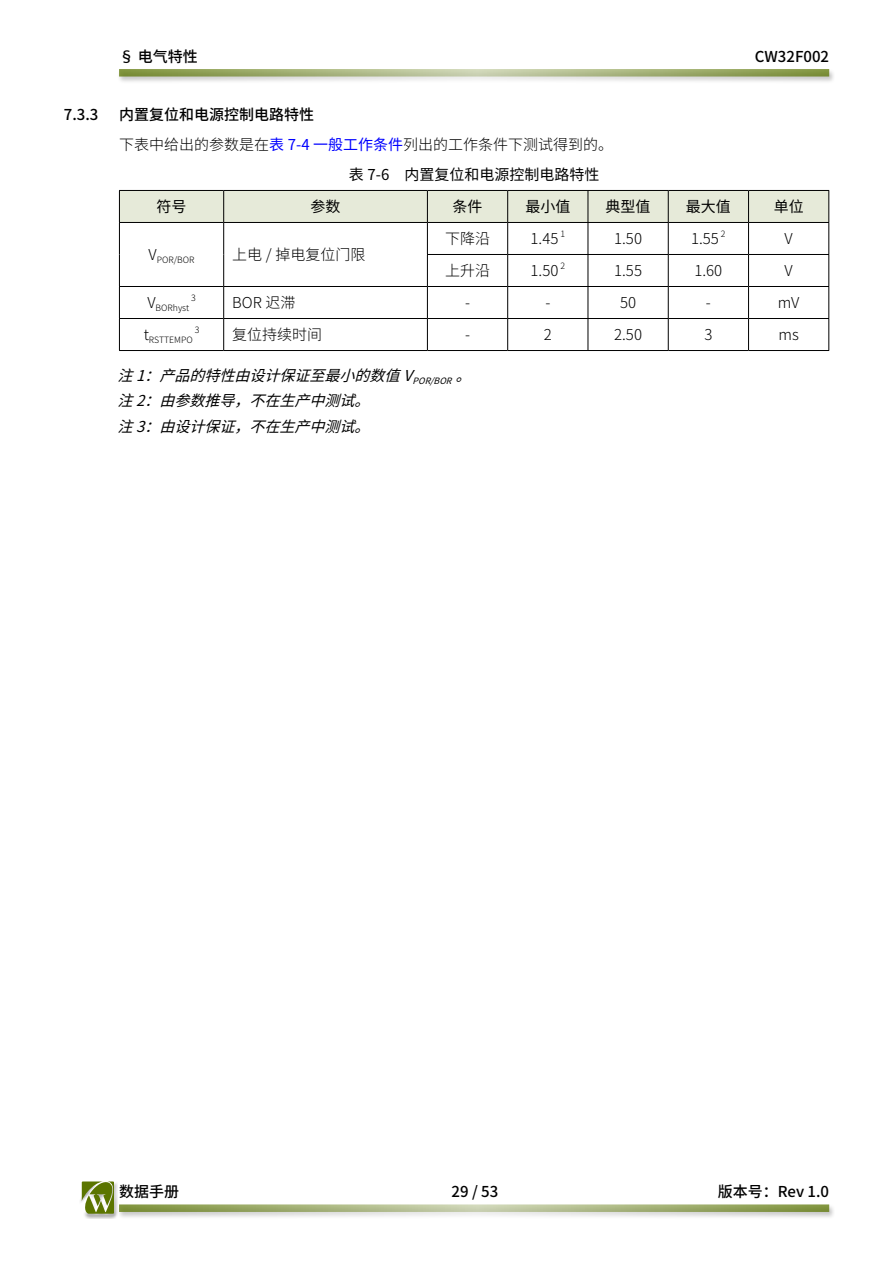
<style>
.page{position:relative;width:893px;height:1263px;background:#fff}
.page>*{position:absolute;margin:0;border:0;box-sizing:border-box;transform-origin:0 0}
.t1{font:300 15px "Source Han Sans CN";color:#000}
.t2{font:italic 15px/25.2px "Source Han Sans CN";color:#000}
.t3{font:500 15px "Source Han Sans CN";color:#000}
.t4{font:15px "Source Han Sans CN";color:#000}
.t5{font:300 8.7px "Source Han Sans CN";color:#000}
.s1{font-weight:400;color:#00f}
</style>
<div class="page">
<div style="left:78px;top:1179px;width:40px;height:39px;background:#000;opacity:.3"></div>
<svg style="left:82px;top:1181px;width:32px;height:33px"></svg>
<div style="left:117px;top:1204px;width:717px;height:15px;background:#000;opacity:.3"></div>
<svg style="left:119px;top:1204px;width:710px;height:8px;background:#a8b57e"></svg>
<div style="left:117px;top:69px;width:717px;height:15px;background:#000;opacity:.3"></div>
<svg style="left:119px;top:69px;width:710px;height:8px;background:#a6b37c"></svg>
<div style="left:120px;top:191px;width:708px;height:31px;background:#e6ead9"></div>
<hr style="left:223px;top:191px;width:1px;height:31px;background:#000">
<hr style="left:427px;top:191px;width:1px;height:31px;background:#000">
<hr style="left:507px;top:191px;width:1px;height:31px;background:#000">
<hr style="left:588px;top:191px;width:1px;height:31px;background:#000">
<hr style="left:668px;top:191px;width:1px;height:31px;background:#000">
<hr style="left:748px;top:191px;width:1px;height:31px;background:#000">
<hr style="left:507px;top:223px;width:1px;height:31px;background:#000">
<hr style="left:588px;top:223px;width:1px;height:31px;background:#000">
<hr style="left:668px;top:223px;width:1px;height:31px;background:#000">
<hr style="left:748px;top:223px;width:1px;height:31px;background:#000">
<hr style="left:427px;top:254px;width:81px;height:1px;background:#000">
<hr style="left:508px;top:254px;width:80px;height:1px;background:#000">
<hr style="left:507px;top:255px;width:1px;height:31px;background:#000">
<hr style="left:588px;top:254px;width:80px;height:1px;background:#000">
<hr style="left:588px;top:255px;width:1px;height:31px;background:#000">
<hr style="left:668px;top:254px;width:80px;height:1px;background:#000">
<hr style="left:668px;top:255px;width:1px;height:31px;background:#000">
<hr style="left:748px;top:254px;width:81px;height:1px;background:#000">
<hr style="left:748px;top:255px;width:1px;height:31px;background:#000">
<hr style="left:427px;top:286px;width:81px;height:1px;background:#000">
<hr style="left:508px;top:286px;width:80px;height:1px;background:#000">
<hr style="left:507px;top:287px;width:1px;height:31px;background:#000">
<hr style="left:588px;top:286px;width:80px;height:1px;background:#000">
<hr style="left:588px;top:287px;width:1px;height:31px;background:#000">
<hr style="left:668px;top:286px;width:80px;height:1px;background:#000">
<hr style="left:668px;top:287px;width:1px;height:31px;background:#000">
<hr style="left:748px;top:286px;width:81px;height:1px;background:#000">
<hr style="left:748px;top:287px;width:1px;height:31px;background:#000">
<hr style="left:119px;top:318px;width:105px;height:1px;background:#000">
<hr style="left:224px;top:318px;width:203px;height:1px;background:#000">
<hr style="left:427px;top:318px;width:81px;height:1px;background:#000">
<hr style="left:508px;top:318px;width:80px;height:1px;background:#000">
<hr style="left:507px;top:319px;width:1px;height:31px;background:#000">
<hr style="left:588px;top:318px;width:80px;height:1px;background:#000">
<hr style="left:588px;top:319px;width:1px;height:31px;background:#000">
<hr style="left:668px;top:318px;width:80px;height:1px;background:#000">
<hr style="left:668px;top:319px;width:1px;height:31px;background:#000">
<hr style="left:748px;top:318px;width:81px;height:1px;background:#000">
<hr style="left:748px;top:319px;width:1px;height:31px;background:#000">
<hr style="left:828px;top:223px;width:1px;height:31px;background:#000">
<hr style="left:828px;top:255px;width:1px;height:31px;background:#000">
<hr style="left:119px;top:287px;width:1px;height:31px;background:#000">
<hr style="left:828px;top:287px;width:1px;height:31px;background:#000">
<hr style="left:119px;top:319px;width:1px;height:31px;background:#000">
<hr style="left:828px;top:319px;width:1px;height:31px;background:#000">
<hr style="left:119px;top:350px;width:105px;height:1px;background:#000">
<hr style="left:427px;top:350px;width:81px;height:1px;background:#000">
<hr style="left:508px;top:350px;width:80px;height:1px;background:#000">
<hr style="left:588px;top:350px;width:80px;height:1px;background:#000">
<hr style="left:668px;top:350px;width:80px;height:1px;background:#000">
<hr style="left:748px;top:350px;width:81px;height:1px;background:#000">
<hr style="left:119px;top:190px;width:105px;height:1px;background:#000">
<hr style="left:119px;top:191px;width:1px;height:31px;background:#000">
<hr style="left:224px;top:190px;width:203px;height:1px;background:#000">
<hr style="left:427px;top:190px;width:81px;height:1px;background:#000">
<hr style="left:508px;top:190px;width:80px;height:1px;background:#000">
<hr style="left:588px;top:190px;width:80px;height:1px;background:#000">
<hr style="left:668px;top:190px;width:80px;height:1px;background:#000">
<hr style="left:748px;top:190px;width:81px;height:1px;background:#000">
<hr style="left:828px;top:191px;width:1px;height:31px;background:#000">
<hr style="left:119px;top:222px;width:105px;height:1px;background:#000">
<hr style="left:224px;top:222px;width:203px;height:1px;background:#000">
<hr style="left:427px;top:222px;width:81px;height:1px;background:#000">
<hr style="left:508px;top:222px;width:80px;height:1px;background:#000">
<hr style="left:588px;top:222px;width:80px;height:1px;background:#000">
<hr style="left:668px;top:222px;width:80px;height:1px;background:#000">
<hr style="left:748px;top:222px;width:81px;height:1px;background:#000">
<hr style="left:119px;top:223px;width:1px;height:31px;background:#000">
<hr style="left:119px;top:254px;width:1px;height:32px;background:#000">
<hr style="left:119px;top:286px;width:105px;height:1px;background:#000">
<hr style="left:224px;top:286px;width:203px;height:1px;background:#000">
<hr style="left:223px;top:223px;width:1px;height:31px;background:#000">
<hr style="left:427px;top:223px;width:1px;height:31px;background:#000">
<hr style="left:223px;top:254px;width:1px;height:32px;background:#000">
<hr style="left:427px;top:255px;width:1px;height:31px;background:#000">
<hr style="left:223px;top:287px;width:1px;height:31px;background:#000">
<hr style="left:427px;top:287px;width:1px;height:31px;background:#000">
<hr style="left:223px;top:319px;width:1px;height:31px;background:#000">
<hr style="left:427px;top:319px;width:1px;height:31px;background:#000">
<hr style="left:224px;top:350px;width:203px;height:1px;background:#000">
<p class="t3" style="left:119px;top:48px;width:80px">§ 电气特性</p>
<p class="t3" style="left:755px;top:48px;width:76px">CW32F002</p>
<p class="t3" style="left:64px;top:106px;width:36px">7.3.3</p>
<p class="t3" style="left:119px;top:106px;width:196px">内置复位和电源控制电路特性</p>
<p class="t1" style="left:119px;top:136px;width:495px">下表中给出的参数是在<span class="s1">表 7-4 一般工作条件</span>列出的工作条件下测试得到的。</p>
<p class="t4" style="left:349px;top:166px;width:252px">表 7-6 内置复位和电源控制电路特性</p>
<p class="t4" style="left:157px;top:198px;width:31px">符号</p>
<p class="t4" style="left:311px;top:198px;width:31px">参数</p>
<p class="t4" style="left:453px;top:198px;width:31px">条件</p>
<p class="t4" style="left:525px;top:198px;width:46px">最小值</p>
<p class="t4" style="left:606px;top:198px;width:46px">典型值</p>
<p class="t4" style="left:686px;top:198px;width:46px">最大值</p>
<p class="t4" style="left:774px;top:198px;width:31px">单位</p>
<p class="t5" style="left:149px;top:255px;width:47px"><sup>V</sup>POR/BOR</p>
<p class="t1" style="left:232px;top:246px;width:135px">上电 / 掉电复位门限</p>
<p class="t1" style="left:445px;top:230px;width:46px">下降沿</p>
<p class="t1" style="left:531px;top:230px;width:29px">1.45</p>
<p class="t5" style="left:560px;top:229px;width:6px">1</p>
<p class="t1" style="left:614px;top:230px;width:29px">1.50</p>
<p class="t1" style="left:691px;top:230px;width:29px">1.55</p>
<p class="t5" style="left:721px;top:229px;width:6px">2</p>
<p class="t1" style="left:784px;top:230px;width:10px">V</p>
<p class="t1" style="left:445px;top:262px;width:46px">上升沿</p>
<p class="t1" style="left:531px;top:262px;width:29px">1.50</p>
<p class="t5" style="left:560px;top:261px;width:6px">2</p>
<p class="t1" style="left:614px;top:262px;width:29px">1.55</p>
<p class="t1" style="left:694px;top:262px;width:29px">1.60</p>
<p class="t1" style="left:784px;top:262px;width:10px">V</p>
<p class="t5" style="left:147px;top:303px;width:43px"><sup>V</sup>BORhyst</p>
<p class="t5" style="left:191px;top:293px;width:6px">3</p>
<p class="t1" style="left:232px;top:294px;width:65px">BOR 迟滞</p>
<p class="t1" style="left:465px;top:294px;width:6px">-</p>
<p class="t1" style="left:545px;top:294px;width:6px">-</p>
<p class="t1" style="left:620px;top:294px;width:18px">50</p>
<p class="t1" style="left:706px;top:294px;width:6px">-</p>
<p class="t1" style="left:778px;top:294px;width:23px">mV</p>
<p class="t5" style="left:144px;top:335px;width:51px"><sup>t</sup>RSTTEMPO</p>
<p class="t5" style="left:195px;top:325px;width:6px">3</p>
<p class="t1" style="left:232px;top:326px;width:91px">复位持续时间</p>
<p class="t1" style="left:465px;top:326px;width:6px">-</p>
<p class="t1" style="left:544px;top:326px;width:10px">2</p>
<p class="t1" style="left:614px;top:326px;width:29px">2.50</p>
<p class="t1" style="left:704px;top:326px;width:10px">3</p>
<p class="t1" style="left:778px;top:326px;width:22px">ms</p>
<p class="t2" style="left:118px;top:363px;width:366px">注 1：产品的特性由设计保证至最小的数值 V<sub>POR/BOR</sub>。注 2：由参数推导，不在生产中测试。<br>注 3：由设计保证，不在生产中测试。</p>
<p class="t3" style="left:119px;top:1183px;width:61px">数据手册</p>
<p class="t3" style="left:718px;top:1183px;width:113px">版本号：Rev 1.0</p>
<p class="t3" style="left:452px;top:1183px;width:48px">29 / 53</p>
</div>
